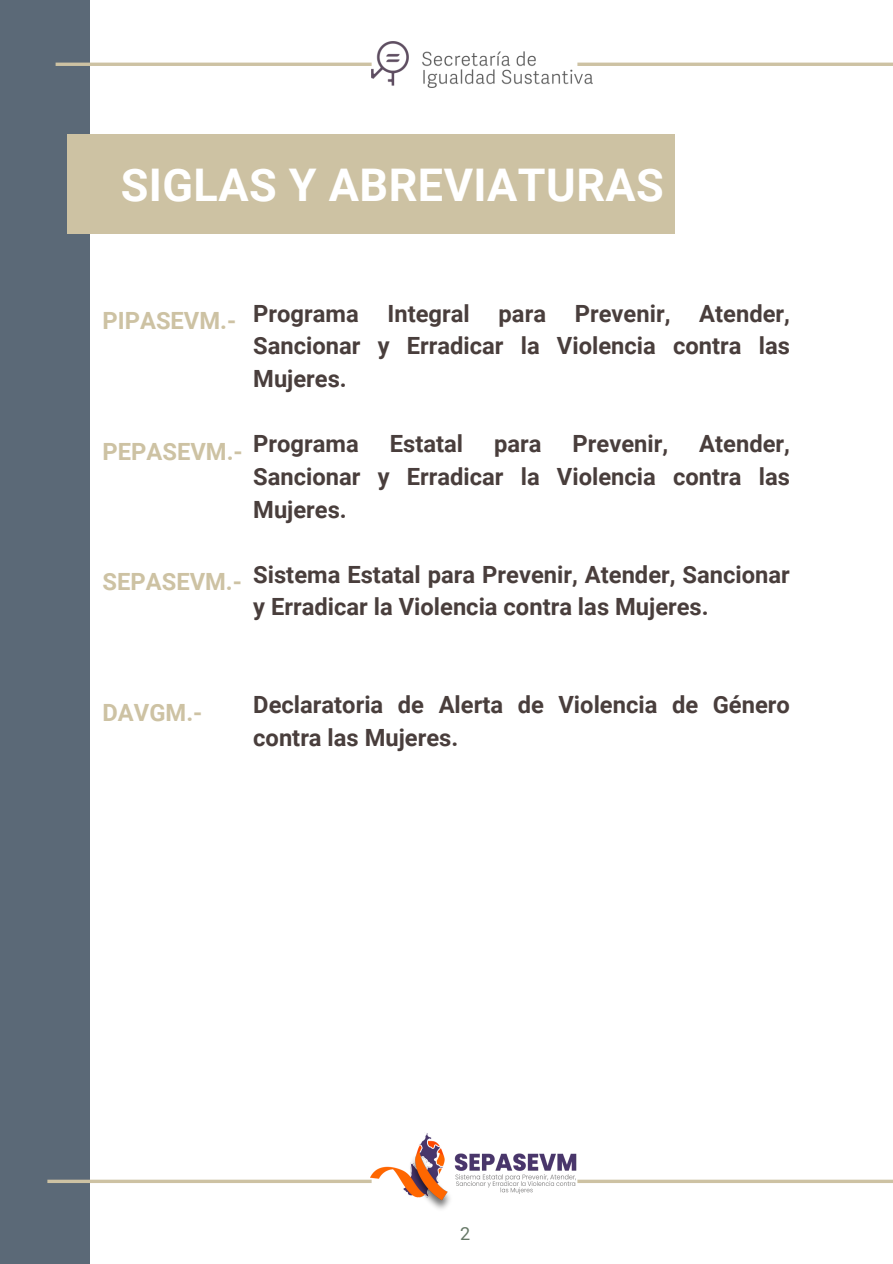
<style>
.page{position:relative;width:893px;height:1264px;background:#fff}
.page>*{position:absolute;margin:0;border:0;box-sizing:border-box;transform-origin:0 0}
.t1{font:700 45px "Roboto";letter-spacing:.01em;color:#fff}
.t2{font:700 23.7px/32.7px "Roboto";color:#493e3c;text-align:justify}
.t3{font:700 23.7px "Roboto";color:#cdc2a3}
.t4{font:18px "Roboto";color:#667867}
</style>
<div class="page">
<div style="left:0;top:0;width:89px;height:1263px;background:#5b6977"></div>
<hr style="left:577px;top:1179px;width:315px;height:3px;background:#cdc2a3">
<hr style="left:577px;top:63px;width:315px;height:3px;background:#cdc2a3">
<div style="left:67px;top:134px;width:607px;height:100px;background:#cdc2a3"></div>
<hr style="left:56px;top:63px;width:315px;height:3px;background:#cdc2a3">
<hr style="left:47px;top:1179px;width:324px;height:3px;background:#cdc2a3">
<img style="left:370px;top:1133px;width:207px;height:76px">
<img style="left:371px;top:41px;width:221px;height:46px">
<h1 class="t1" style="left:121px;top:159px;width:544px">SIGLAS Y ABREVIATURAS</h1>
<p class="t3" style="left:102px;top:307px;width:135px">PIPASEVM.-</p>
<h2 class="t2" style="left:253px;top:297px;width:538px">Programa Integral para Prevenir, Atender, Sancionar y Erradicar la Violencia contra las Mujeres.</h2>
<p class="t3" style="left:102px;top:438px;width:142px">PEPASEVM.-</p>
<h2 class="t2" style="left:253px;top:428px;width:538px;text-indent:446px">Atender, Sancionar y Erradicar la Violencia contra las Mujeres.</h2>
<h2 class="t2" style="left:253px;top:428px;width:107px">Programa</h2>
<h2 class="t2" style="left:390px;top:428px;width:75px">Estatal</h2>
<h2 class="t2" style="left:494px;top:428px;width:49px">para</h2>
<h2 class="t2" style="left:572px;top:428px;width:97px">Prevenir,</h2>
<p class="t3" style="left:102px;top:568px;width:141px">SEPASEVM.-</p>
<h2 class="t2" style="left:253px;top:558px;width:538px">Sistema Estatal para Prevenir, Atender, Sancionar y Erradicar la Violencia contra las Mujeres.</h2>
<h2 class="t3" style="left:102px;top:699px;width:101px">DAVGM.-</h2>
<p class="t2" style="left:253px;top:689px;width:538px">Declaratoria de Alerta de Violencia de Género contra las Mujeres.</p>
<p class="t4" style="left:460px;top:1222px;width:12px">2</p>
</div>
